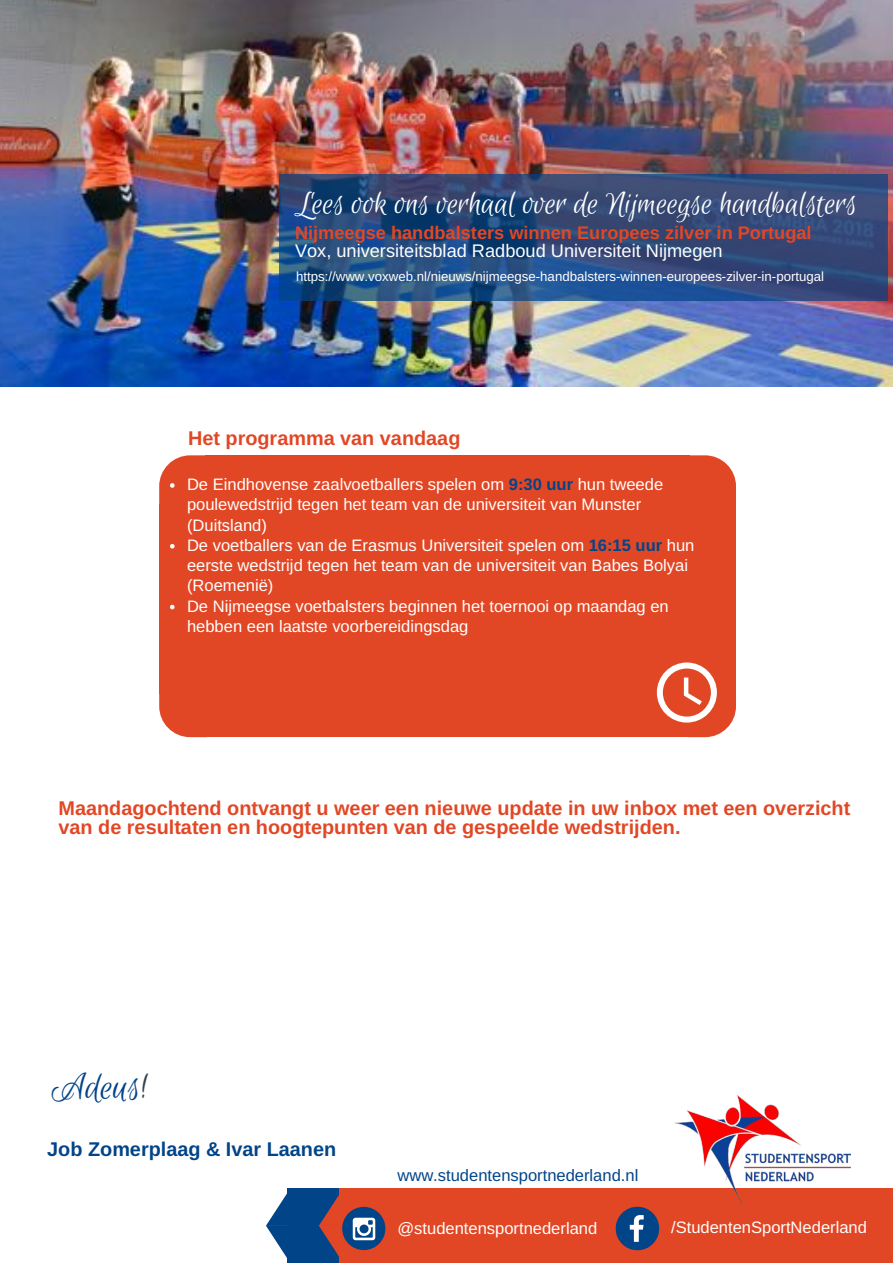
<style>
.page{position:relative;width:893px;height:1263px;background:#fff}
.page>*{position:absolute;margin:0;border:0;box-sizing:border-box;transform-origin:0 0}
.t1{font:39.75px "Euphoria Script";color:#014488}
.t2{font:34.8px "Euphoria Script";color:#fff}
.t3{font:700 19.8px/19.2px "Arimo";color:#e24725}
.t4{font:700 19.8px "Arimo";color:#014488}
.t5{font:700 18.15px "Arimo";color:#e24725}
.t6{font:18.15px "Arimo";color:#fff}
.t7{font:16.5px/20.2px "Arimo";color:#fff}
.t8{font:16.5px "Arimo";color:#014488}
.t9{font:13.2px "Arimo";color:#fff}
.s1{font-weight:700;color:#014488}
.s2{color:#313f4c}
</style>
<div class="page">
<div style="left:288px;top:1188px;width:563px;height:75px;background:#014488"></div>
<svg style="left:266px;top:1188px;width:22px;height:75px"></svg>
<div style="left:339px;top:1188px;width:554px;height:75px;background:#e24725"></div>
<svg style="left:319px;top:1195px;width:25px;height:62px"></svg>
<img style="left:674px;top:1096px;width:176px;height:109px">
<div style="left:342px;top:1207px;width:43px;height:43px;background:#014488;border-radius:50%"></div>
<svg style="left:353px;top:1218px;width:22px;height:22px"></svg>
<svg style="left:616px;top:1207px;width:43px;height:43px"></svg>
<svg style="left:690px;top:455px;width:46px;height:50px"></svg>
<div style="left:688px;top:505px;width:48px;height:189px;background:#e24725"></div>
<div style="left:205px;top:505px;width:485px;height:189px;background:#e24725"></div>
<div style="left:205px;top:455px;width:485px;height:51px;background:#e24725"></div>
<div style="left:159px;top:505px;width:48px;height:189px;background:#e24725"></div>
<div style="left:205px;top:692px;width:485px;height:45px;background:#e24725"></div>
<svg style="left:159px;top:694px;width:46px;height:43px"></svg>
<img style="left:0;top:0;width:893px;height:386px">
<svg style="left:159px;top:455px;width:46px;height:50px"></svg>
<svg style="left:170px;top:544px;width:5px;height:4px"></svg>
<svg style="left:170px;top:605px;width:5px;height:4px"></svg>
<svg style="left:657px;top:662px;width:79px;height:75px"></svg>
<svg style="left:279px;top:175px;width:608px;height:126px"></svg>
<h2 class="t2" style="left:296px;top:185px;width:562px">Lees ook ons verhaal over de Nijmeegse handbalsters</h2>
<p class="t5" style="left:295px;top:223px;width:518px">Nijmeegse handbalsters winnen Europees zilver in Portugal</p>
<p class="t6" style="left:295px;top:241px;width:429px">Vox, universiteitsblad Radboud Universiteit Nijmegen</p>
<p class="t9" style="left:296px;top:269px;width:529px">https://www.voxweb.nl/nieuws/nijmeegse-handbalsters-winnen-europees-zilver-in-portugal</p>
<p class="t3" style="left:188px;top:429px;width:274px">Het programma van vandaag</p>
<p class="t7" style="left:187px;top:474px;width:509px">De Eindhovense zaalvoetballers spelen om <span class="s1">9:30 uur</span> hun tweede poulewedstrijd tegen het team van de universiteit van Munster (Duitsland)<br>De voetballers van de Erasmus Universiteit spelen om <span class="s1">16:15 uur</span> hun eerste wedstrijd tegen het team van de universiteit van Babes Bolyai (Roemenië)<br>De Nijmeegse voetbalsters beginnen het toernooi op maandag en hebben een laatste voorbereidingsdag</p>
<p class="t3" style="left:59px;top:798px;width:793px">Maandagochtend ontvangt u weer een nieuwe update in uw inbox met een overzicht van de resultaten en hoogtepunten van de gespeelde wedstrijden.</p>
<h1 class="t1" style="left:52px;top:1066px;width:98px">Adeus<span class="s2">!</span></h1>
<p class="t4" style="left:47px;top:1138px;width:290px">Job Zomerplaag &amp; Ivar Laanen</p>
<p class="t8" style="left:397px;top:1166px;width:242px">www.studentensportnederland.nl</p>
<p class="t7" style="left:397px;top:1218px;width:201px">@studentensportnederland</p>
<p class="t7" style="left:671px;top:1217px;width:197px">/StudentenSportNederland</p>
</div>
